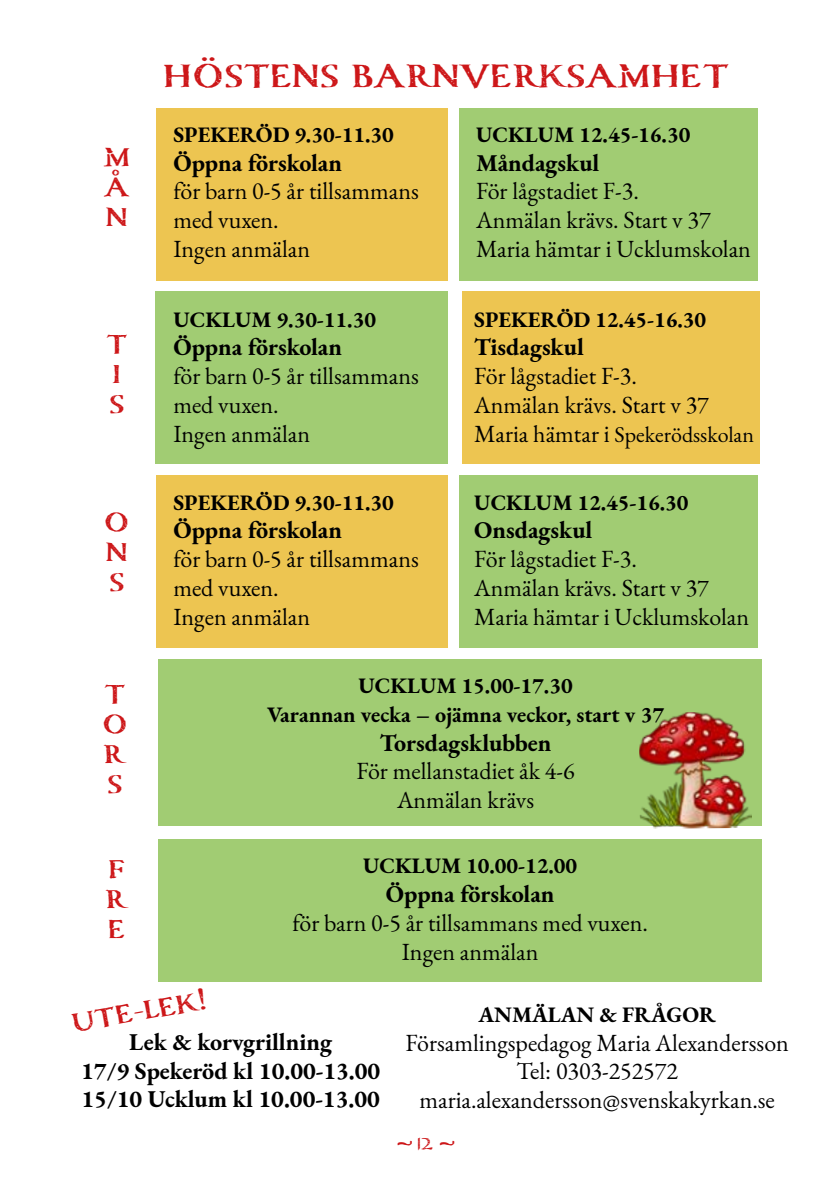
<style>
.page{position:relative;width:840px;height:1191px;background:#fff}
.page>*{position:absolute;margin:0;border:0;box-sizing:border-box;transform-origin:0 0}
.t1{font:700 40px "Carta Marina";color:#cd1719}
.t2{font:700 32px/30px "Carta Marina";color:#cd1719;text-align:justify}
.t3{font:24px/28.8px "EB Garamond";color:#000}
.t4{font:700 24px/28.8px "EB Garamond";color:#000;text-align:center}
.t5{font:700 22px/28.8px "EB Garamond";color:#000;text-align:center}
.t6{font:22px "EB Garamond";color:#000}
.t7{font:20px "Trattatello";color:#cd1719}
.s1{font-size:24px}
.s2{font-family:"Carta Marina"}
</style>
<div class="page">
<div style="left:156px;top:109px;width:291px;height:172px;background:#edc551"></div>
<div style="left:459px;top:109px;width:298px;height:172px;background:#a1cc73"></div>
<div style="left:155px;top:291px;width:292px;height:172px;background:#a1cc73"></div>
<div style="left:462px;top:291px;width:297px;height:172px;background:#edc551"></div>
<div style="left:156px;top:475px;width:291px;height:172px;background:#edc551"></div>
<div style="left:459px;top:476px;width:298px;height:172px;background:#a1cc73"></div>
<div style="left:158px;top:660px;width:603px;height:166px;background:#a1cc73"></div>
<div style="left:158px;top:839px;width:603px;height:143px;background:#a1cc73"></div>
<img style="left:639px;top:712px;width:112px;height:117px">
<h2 class="t2" style="left:103px;top:142px;width:29px">M Å N</h2>
<h2 class="t2" style="left:106px;top:329px;width:23px;text-align:left">T<br>I<br>S</h2>
<h2 class="t2" style="left:104px;top:507px;width:27px">O N S</h2>
<h2 class="t2" style="left:102px;top:679px;width:27px">T O R S</h2>
<h1 class="t1" style="left:163px;top:52px;width:567px">HÖSTENS BARNVERKSAMHET</h1>
<p class="t5" style="left:173px;top:120px;width:222px">SPEKERÖD 9.30-11.30</p>
<p class="t4" style="left:173px;top:148px;width:170px">Öppna förskolan</p>
<p class="t3" style="left:173px;top:177px;width:247px">för barn 0-5 år tillsammans med vuxen.<br>Ingen anmälan</p>
<p class="t5" style="left:173px;top:304px;width:204px">UCKLUM 9.30-11.30</p>
<p class="t4" style="left:173px;top:332px;width:170px">Öppna förskolan</p>
<p class="t3" style="left:173px;top:362px;width:247px">för barn 0-5 år tillsammans med vuxen.<br>Ingen anmälan</p>
<p class="t5" style="left:173px;top:487px;width:222px">SPEKERÖD 9.30-11.30</p>
<p class="t4" style="left:173px;top:515px;width:170px">Öppna förskolan</p>
<p class="t3" style="left:173px;top:545px;width:247px">för barn 0-5 år tillsammans med vuxen.<br>Ingen anmälan</p>
<p class="t5" style="left:476px;top:120px;width:215px">UCKLUM 12.45-16.30</p>
<p class="t4" style="left:476px;top:148px;width:125px">Måndagskul</p>
<p class="t3" style="left:476px;top:177px;width:276px">För lågstadiet F-3.<br>Anmälan krävs. Start v 37<br>Maria hämtar i Ucklumskolan</p>
<p class="t5" style="left:474px;top:304px;width:233px">SPEKERÖD 12.45-16.30</p>
<p class="t4" style="left:474px;top:332px;width:111px">Tisdagskul</p>
<p class="t3" style="left:474px;top:362px;width:236px">För lågstadiet F-3.<br>Anmälan krävs. Start v 37</p>
<p class="t6" style="left:474px;top:420px;width:281px"><span class="s1">Maria hämtar i</span> Spekerödsskolan</p>
<p class="t5" style="left:474px;top:487px;width:215px">UCKLUM 12.45-16.30</p>
<p class="t4" style="left:474px;top:515px;width:120px">Onsdagskul</p>
<p class="t3" style="left:474px;top:545px;width:276px">För lågstadiet F-3.<br>Anmälan krävs. Start v 37<br>Maria hämtar i Ucklumskolan</p>
<p class="t5" style="left:267px;top:670px;width:398px">UCKLUM 15.00-17.30<br>Varannan vecka – ojämna veckor, start v 37</p>
<p class="t4" style="left:379px;top:727px;width:173px">Torsdagsklubben</p>
<p class="t3" style="left:356px;top:757px;width:219px;text-align:center">För mellanstadiet åk 4-6<br>Anmälan krävs</p>
<p class="t5" style="left:363px;top:851px;width:215px">UCKLUM 10.00-12.00</p>
<p class="t4" style="left:385px;top:879px;width:170px">Öppna förskolan</p>
<p class="t3" style="left:292px;top:908px;width:357px;text-align:center">för barn 0-5 år tillsammans med vuxen.<br>Ingen anmälan</p>
<p class="t5" style="left:478px;top:999px;width:238px">ANMÄLAN &amp; FRÅGOR</p>
<p class="t3" style="left:405px;top:1028px;width:384px;text-align:center">Församlingspedagog Maria Alexandersson<br>Tel: 0303-252572 maria.alexandersson@svenskakyrkan.se</p>
<h2 class="t2" style="left:105px;top:853px;width:23px">F R E</h2>
<h2 class="t2" style="left:70px;top:1008px;width:137px;rotate:-10deg">UTE-LEK!</h2>
<p class="t4" style="left:81px;top:1026px;width:300px">Lek &amp; korvgrillning<br>17/9 Spekeröd kl 10.00-13.00<br>15/10 Ucklum kl 10.00-13.00</p>
<p class="t7" style="left:396px;top:1130px;width:59px">– <span class="s2">12</span> –</p>
</div>
